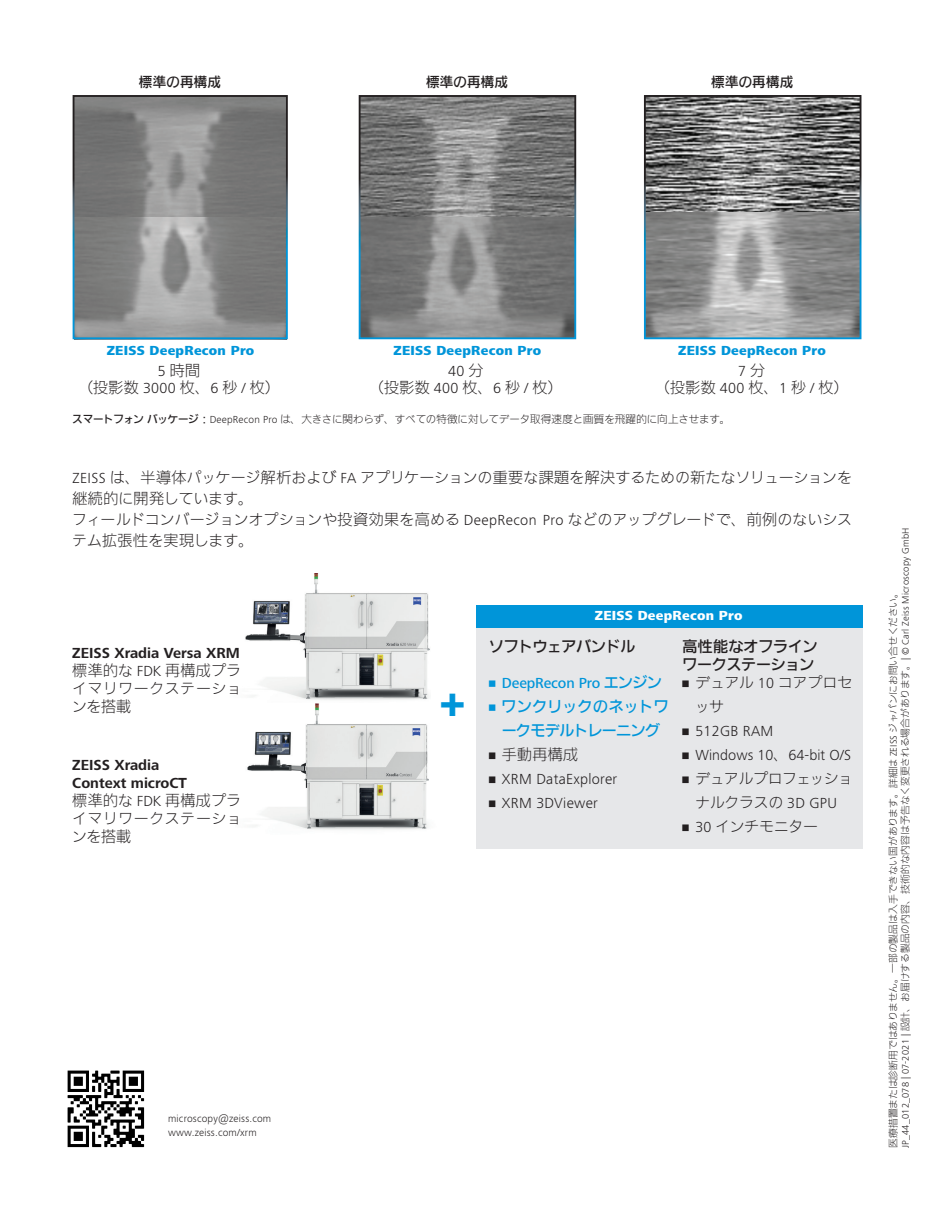
<style>
.page{position:relative;width:944px;height:1214px;background:#fff}
.page>*{position:absolute;margin:0;border:0;box-sizing:border-box;transform-origin:0 0}
.t1{font:800 42px "ZEISS Frutiger Next W1 G";color:#0095d9}
.t2{font:300 15px/18px "Iwa N Go Pro";color:#231f20;text-align:justify}
.t3{font:300 15px "ZEISS Frutiger Next W1 G";letter-spacing:.02em;color:#231f20}
.t4{font:700 15px/18px "ZEISS Frutiger Next W1 G";color:#231f20}
.t5{font:500 15px/18px "Iwa N Go Pro";letter-spacing:-.015em;color:#231f20}
.t6{font:500 15px/24px "Iwa N Go Pro";letter-spacing:-.02em;color:#0095d9;text-align:center}
.t7{font:300 15px/24px "Iwa N Go Pro";letter-spacing:-.03em;color:#231f20;text-align:center}
.t8{font:500 15px "ZEISS Frutiger Next W1 G";letter-spacing:-.01em;color:#0095d9}
.t9{font:300 15px "Iwa N Go Pro";letter-spacing:-.02em;color:#231f20}
.t10{font:800 13.5px "ZEISS Frutiger Next W1 G";letter-spacing:.02em;color:#0095d9}
.t11{font:500 13.5px "Iwa N Go Pro";letter-spacing:.02em;color:#231f20}
.t12{font:800 13.5px "ZEISS Frutiger Next W1 G";letter-spacing:.02em;color:#fff}
.t13{font:300 10.5px "Iwa N Go Pro";letter-spacing:-.005em;color:#231f20}
.t14{font:300 10.5px/14.1px "ZEISS Frutiger Next W1 G";letter-spacing:.02em;color:#231f20}
.t15{font:300 9.75px "ZEISS Frutiger Next W1 G";letter-spacing:.02em;color:#231f20}
.t16{font:300 9.75px "Iwa N Go Pro";letter-spacing:-.005em;color:#231f20}
.s1{font-family:"ZEISS Frutiger Next W1 G"}
.s2{font-family:"Iwa N Go Pro"}
.s3{font-weight:500}
</style>
<div class="page">
<img style="left:647px;top:98px;width:211px;height:115px">
<svg style="left:647px;top:213px;width:211px;height:123px"></svg>
<img style="left:358px;top:96px;width:215px;height:121px">
<svg style="left:358px;top:217px;width:215px;height:121px"></svg>
<img style="left:76px;top:98px;width:209px;height:120px">
<svg style="left:76px;top:218px;width:209px;height:118px"></svg>
<img style="left:247px;top:703px;width:182px;height:127px">
<img style="left:245px;top:574px;width:185px;height:126px">
<div style="left:476px;top:626px;width:386px;height:222px;background:#e6e7e9"></div>
<div style="left:476px;top:604px;width:386px;height:23px;background:#0095d9"></div>
<img style="left:67px;top:1070px;width:78px;height:78px">
<p class="t11" style="left:139px;top:72px;width:84px">標準の再構成</p>
<p class="t11" style="left:426px;top:72px;width:84px">標準の再構成</p>
<p class="t11" style="left:711px;top:72px;width:84px">標準の再構成</p>
<p class="t10" style="left:107px;top:341px;width:149px">ZEISS DeepRecon Pro</p>
<p class="t10" style="left:393px;top:341px;width:149px">ZEISS DeepRecon Pro</p>
<p class="t10" style="left:678px;top:341px;width:149px">ZEISS DeepRecon Pro</p>
<p class="t2" style="left:78px;top:361px;width:203px;line-height:16.5px;text-align:center"><span class="s1">5</span> 時間<br>（投影数 <span class="s1">3000</span> 枚、<span class="s1">6</span> 秒 <span class="s1">/</span> 枚）</p>
<p class="t3" style="left:448px;top:361px;width:37px">40 <span class="s2">分</span></p>
<p class="t2" style="left:369px;top:377px;width:195px">（投影数 <span class="s1">400</span> 枚、<span class="s1">6</span> 秒 <span class="s1">/</span> 枚）</p>
<p class="t3" style="left:738px;top:361px;width:28px">7 <span class="s2">分</span></p>
<p class="t2" style="left:655px;top:377px;width:195px">（投影数 <span class="s1">400</span> 枚、<span class="s1">1</span> 秒 <span class="s1">/</span> 枚）</p>
<p class="t13" style="left:72px;top:411px;width:659px"><span class="s3">スマートフォンパッケージ：</span><span class="s1">DeepRecon Pro</span> は、大きさに関わらず、すべての特徴に対してデータ取得速度と画質を飛躍的に向上させます。</p>
<p class="t2" style="left:72px;top:465px;width:781px;line-height:21px;text-align:left"><span class="s1">ZEISS</span> は、半導体パッケージ解析および <span class="s1">FA</span> アプリケーションの重要な課題を解決するための新たなソリューションを継続的に開発しています。<br>フィールドコンバージョンオプションや投資効果を高める <span class="s1">DeepRecon Pro</span> などのアップグレードで、前例のないシステム拡張性を実現します。</p>
<p class="t4" style="left:72px;top:643px;width:169px">ZEISS Xradia Versa XRM</p>
<p class="t2" style="left:72px;top:660px;width:171px">標準的な <span class="s1">FDK</span> 再構成プライマリワークステーションを搭載</p>
<p class="t4" style="left:72px;top:755px;width:116px">ZEISS Xradia<br>Context microCT</p>
<p class="t2" style="left:72px;top:790px;width:171px">標準的な <span class="s1">FDK</span> 再構成プライマリワークステーションを搭載</p>
<p class="t14" style="left:168px;top:1110px;width:105px">microscopy@zeiss.com www.zeiss.com/xrm</p>
<h1 class="t1" style="left:439px;top:672px;width:28px">+</h1>
<p class="t12" style="left:595px;top:606px;width:149px">ZEISS DeepRecon Pro</p>
<p class="t5" style="left:489px;top:636px;width:148px">ソフトウェアバンドル</p>
<p class="t8" style="left:489px;top:672px;width:174px">• DeepRecon Pro <span class="s2">エンジン</span></p>
<p class="t6" style="left:489px;top:693px;width:181px"><span class="s1">•</span> ワンクリックのネットワークモデルトレーニング</p>
<p class="t2" style="left:489px;top:744px;width:90px"><span class="s1">•</span> 手動再構成</p>
<p class="t3" style="left:489px;top:768px;width:130px">• XRM DataExplorer</p>
<p class="t3" style="left:489px;top:792px;width:110px">• XRM 3DViewer</p>
<p class="t5" style="left:682px;top:636px;width:137px">高性能なオフラインワークステーション</p>
<p class="t2" style="left:694px;top:669px;width:159px;line-height:24px;text-indent:-12px"><span class="s1">•</span> デュアル <span class="s1">10</span> コアプロセッサ</p>
<p class="t3" style="left:682px;top:720px;width:92px">• 512GB RAM</p>
<p class="t3" style="left:682px;top:744px;width:170px">• Windows 10<span class="s2">、</span>64-bit O/S</p>
<p class="t7" style="left:682px;top:765px;width:172px"><span class="s1">•</span> デュアルプロフェッショナルクラスの <span class="s1">3D GPU</span></p>
<p class="t9" style="left:682px;top:815px;width:137px"><span class="s1">• 30</span> インチモニター</p>
<p class="t15" style="left:898px;top:1148px;width:622px;rotate:-90deg">JP_44_012_078 | 07-2021 | <span class="s2">設計、お届けする製品の内容、技術的な内容は予告なく変更される場合があります。</span>| © Carl Zeiss Microscopy GmbH</p>
<p class="t16" style="left:885px;top:1148px;width:561px;rotate:-90deg">医療措置または診断用ではありません。一部の製品は入手できない国があります。詳細は <span class="s1">ZEISS</span> ジャパンにお問い合せください。</p>
</div>
